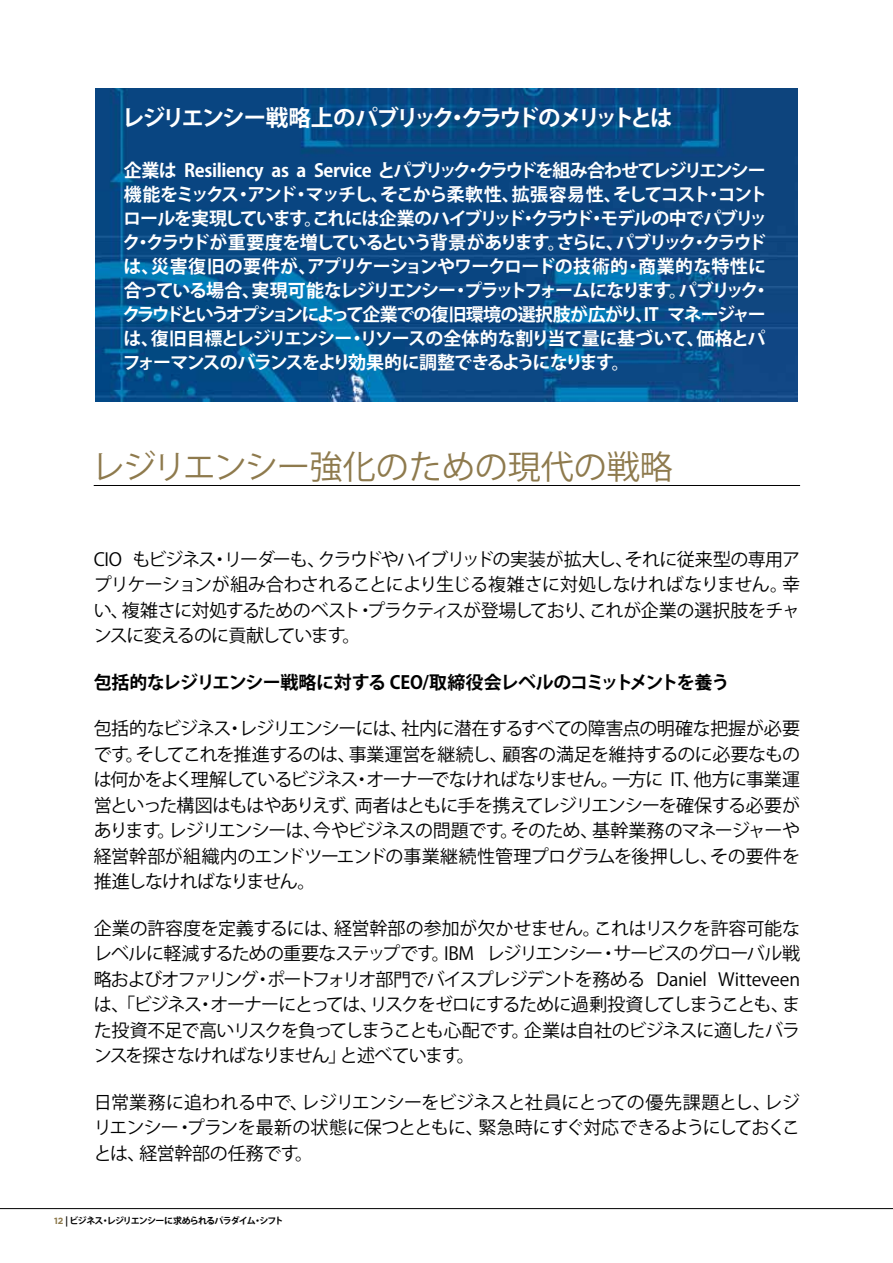
<style>
.page{position:relative;width:893px;height:1263px;background:#fff}
.page>*{position:absolute;margin:0;border:0;box-sizing:border-box;transform-origin:0 0}
.t1{font:33px "Koz Go Pr 6 N";color:#8e7a4d}
.t2{font:700 22.5px "Koz Go Pr 6 N";letter-spacing:-.12em;color:#fff}
.t3{font:18px/25.5px "Koz Go Pr 6 N";letter-spacing:-.045em;color:#000;text-align:justify}
.t4{font:700 18px/24px "Koz Go Pr 6 N";letter-spacing:-.07em;color:#fff}
.t5{font:700 18px "Koz Go Pr 6 N";letter-spacing:-.035em;color:#000}
.t6{font:700 9px "Koz Go Pr 6 N";letter-spacing:-.09em;color:#000}
.s1{font-family:"Gotham";color:#8e7a4d}
</style>
<div class="page">
<img style="left:95px;top:89px;width:702px;height:313px">
<hr style="left:0;top:1208px;width:893px;height:1px;background:#000">
<hr style="left:94px;top:485px;width:706px;height:1px;background:#000">
<p class="t2" style="left:122px;top:105px;width:552px">レジリエンシー戦略上のパブリック・クラウドのメリットとは</p>
<p class="t4" style="left:122px;top:159px;width:649px">企業は Resiliency as a Service とパブリック・クラウドを組み合わせてレジリエンシー機能をミックス・アンド・マッチし、そこから柔軟性、拡張容易性、そしてコスト・コントロールを実現しています。これには企業のハイブリッド・クラウド・モデルの中でパブリック・クラウドが重要度を増しているという背景があります。さらに、パブリック・クラウドは、災害復旧の要件が、アプリケーションやワークロードの技術的・商業的な特性に合っている場合、実現可能なレジリエンシー・プラットフォームになります。パブリック・クラウドというオプションによって企業での復旧環境の選択肢が広がり、IT マネージャーは、復旧目標とレジリエンシー・リソースの全体的な割り当て量に基づいて、価格とパフォーマンスのバランスをより効果的に調整できるようになります。</p>
<h1 class="t1" style="left:91px;top:448px;width:583px">レジリエンシー強化のための現代の戦略</h1>
<p class="t3" style="left:94px;top:547px;width:708px">CIO もビジネス・リーダーも、クラウドやハイブリッドの実装が拡大し、それに従来型の専用アプリケーションが組み合わされることにより生じる複雑さに対処しなければなりません。幸い、複雑さに対処するためのベスト・プラクティスが登場しており、これが企業の選択肢をチャンスに変えるのに貢献しています。</p>
<p class="t5" style="left:94px;top:672px;width:637px">包括的なレジリエンシー戦略に対する CEO/取締役会レベルのコミットメントを養う</p>
<p class="t3" style="left:94px;top:716px;width:708px">包括的なビジネス・レジリエンシーには、社内に潜在するすべての障害点の明確な把握が必要です。そしてこれを推進するのは、事業運営を継続し、顧客の満足を維持するのに必要なものは何かをよく理解しているビジネス・オーナーでなければなりません。一方に IT、他方に事業運営といった構図はもはやありえず、両者はともに手を携えてレジリエンシーを確保する必要があります。レジリエンシーは、今やビジネスの問題です。そのため、基幹業務のマネージャーや経営幹部が組織内のエンドツーエンドの事業継続性管理プログラムを後押しし、その要件を推進しなければなりません。</p>
<p class="t3" style="left:94px;top:916px;width:708px">企業の許容度を定義するには、経営幹部の参加が欠かせません。これはリスクを許容可能なレベルに軽減するための重要なステップです。IBM レジリエンシー・サービスのグローバル戦略およびオファリング・ポートフォリオ部門でバイスプレジデントを務める Daniel Witteveenは、「ビジネス・オーナーにとっては、リスクをゼロにするために過剰投資してしまうことも、また投資不足で高いリスクを負ってしまうことも心配です。企業は自社のビジネスに適したバランスを探さなければなりません」と述べています。</p>
<p class="t3" style="left:94px;top:1090px;width:708px">日常業務に追われる中で、レジリエンシーをビジネスと社員にとっての優先課題とし、レジリエンシー・プランを最新の状態に保つとともに、緊急時にすぐ対応できるようにしておくことは、経営幹部の任務です。</p>
<p class="t6" style="left:54px;top:1215px;width:231px"><span class="s1">12</span> | ビジネス・レジリエンシーに求められるパラダイム・シフト</p>
</div>
